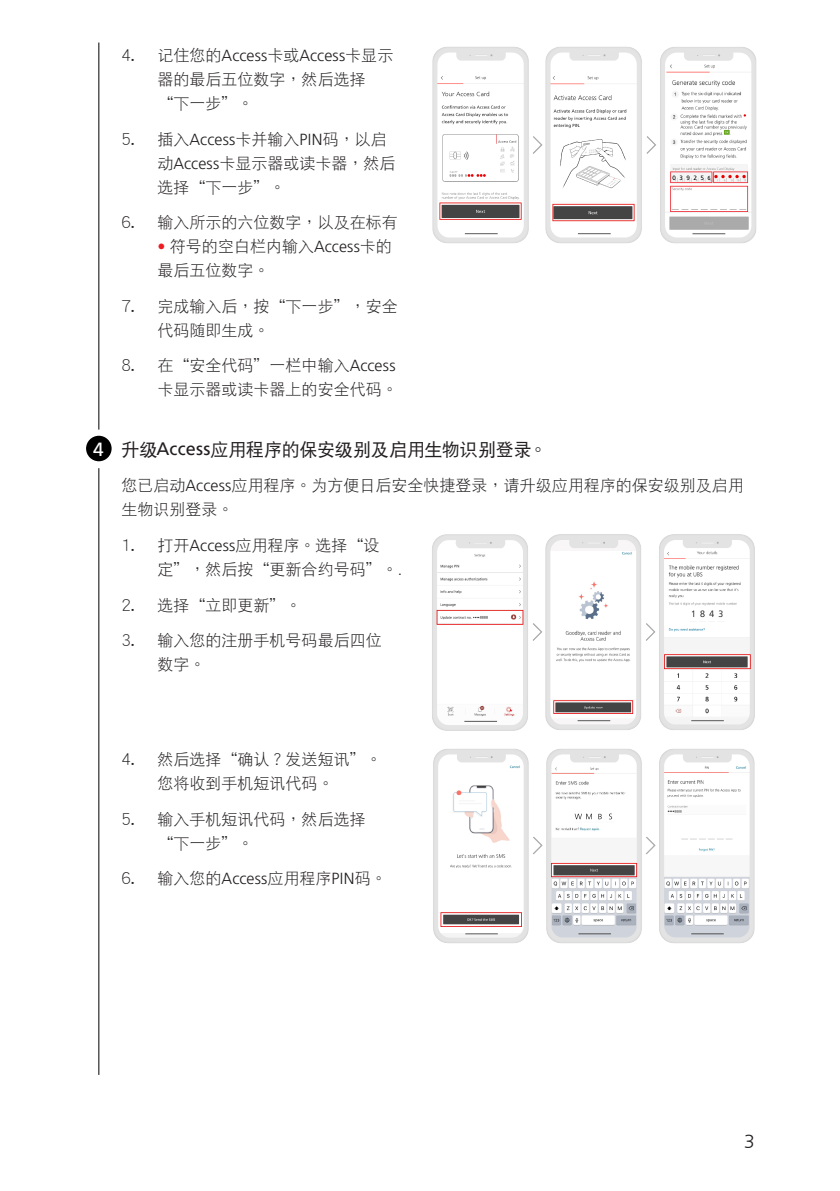
<style>
.page{position:relative;width:840px;height:1191px;background:#fff}
.page>*{position:absolute;margin:0;border:0;box-sizing:border-box;transform-origin:0 0}
.t1{font:300 19px "Frutigerfor UBS Web";color:#231f20}
.UBS_Template_Body_co{font:19px "Frutigerfor UBS Web";color:#fff}
.UBS_Template_Page_nu{font:18px "DFP Hei W5 GB5";letter-spacing:-.01em;color:#231f20}
.UBS_Template_Page_nu-2{font:16px/24px "DF Hei GB5 HK W3";color:#231f20}
.s1{font-family:"Frutigerfor UBS Web";font-weight:300}
.s2{font-family:"Frutigerfor UBS Web";font-weight:300;color:#ee1d23}
.s3{font-family:"Frutigerfor UBS Web"}
</style>
<div class="page">
<hr style="left:98px;top:43px;width:1px;height:386px;background:#000">
<img style="left:432px;top:47px;width:323px;height:196px">
<hr style="left:98px;top:468px;width:1px;height:607px;background:#000">
<div style="left:86px;top:436px;width:25px;height:25px;background:#000;border-radius:50%"></div>
<img style="left:432px;top:534px;width:323px;height:197px">
<img style="left:433px;top:749px;width:322px;height:194px">
<p class="UBS_Template_Page_nu-2" style="left:157px;top:43px;width:237px;text-indent:-36px">4. 記住您的<span class="s1">Access</span>卡或<span class="s1">Access</span>卡顯示器的最後五位數字，然後選擇<br>“下一步”。</p>
<p class="UBS_Template_Page_nu-2" style="left:157px;top:127px;width:239px;text-indent:-36px">5. 插入<span class="s1">Access</span>卡並輸入<span class="s1">PIN</span>碼，以啟動<span class="s1">Access</span>卡顯示器或讀卡器，然後選擇“下一步”。</p>
<p class="UBS_Template_Page_nu-2" style="left:121px;top:210px;width:278px">6. 輸入所示的六位數字，以及在標有</p>
<p class="UBS_Template_Page_nu-2" style="left:157px;top:234px;width:236px"><span class="s2">•</span> 符號的空白欄內輸入<span class="s1">Access</span>卡的最後五位數字。</p>
<p class="UBS_Template_Page_nu-2" style="left:157px;top:293px;width:242px;text-indent:-36px">7. 完成輸入後，按“下一步”，安全代碼隨即生成。</p>
<p class="UBS_Template_Page_nu-2" style="left:121px;top:353px;width:278px;text-align:right">8. 在“安全代碼”一欄中輸入<span class="s1">Access</span>卡顯示器或讀卡器上的安全代碼。</p>
<p class="UBS_Template_Body_co" style="left:93px;top:438px;width:12px">4</p>
<p class="UBS_Template_Page_nu" style="left:121px;top:441px;width:427px">升級<span class="s3">Access</span>應用程序的保安級別及啟用生物識別登錄。</p>
<p class="UBS_Template_Page_nu-2" style="left:121px;top:473px;width:623px">您已啟動<span class="s1">Access</span>應用程序。為方便日後安全快捷登錄，請升級應用程序的保安級別及啟用生物識別登錄。</p>
<p class="UBS_Template_Page_nu-2" style="left:157px;top:533px;width:246px;text-indent:-36px">1. 打開<span class="s1">Access</span>應用程序。選擇“設定”，然後按“更新合約號碼”。<span class="s1">.</span></p>
<p class="UBS_Template_Page_nu-2" style="left:121px;top:592px;width:182px">2. 選擇“立即更新”。</p>
<p class="UBS_Template_Page_nu-2" style="left:157px;top:628px;width:226px;text-indent:-36px">3. 輸入您的註冊手機號碼最後四位數字。</p>
<p class="UBS_Template_Page_nu-2" style="left:157px;top:747px;width:226px;text-indent:-36px">4. 然後選擇“確認？發送短訊”。您將收到手機短訊代碼。</p>
<p class="UBS_Template_Page_nu-2" style="left:157px;top:806px;width:210px;text-indent:-36px">5. 輸入手機短訊代碼，然後選擇“下一步”。</p>
<p class="UBS_Template_Page_nu-2" style="left:121px;top:866px;width:267px">6. 輸入您的<span class="s1">Access</span>應用程序<span class="s1">PIN</span>碼。</p>
<p class="t1" style="left:743px;top:1131px;width:12px">3</p>
</div>
